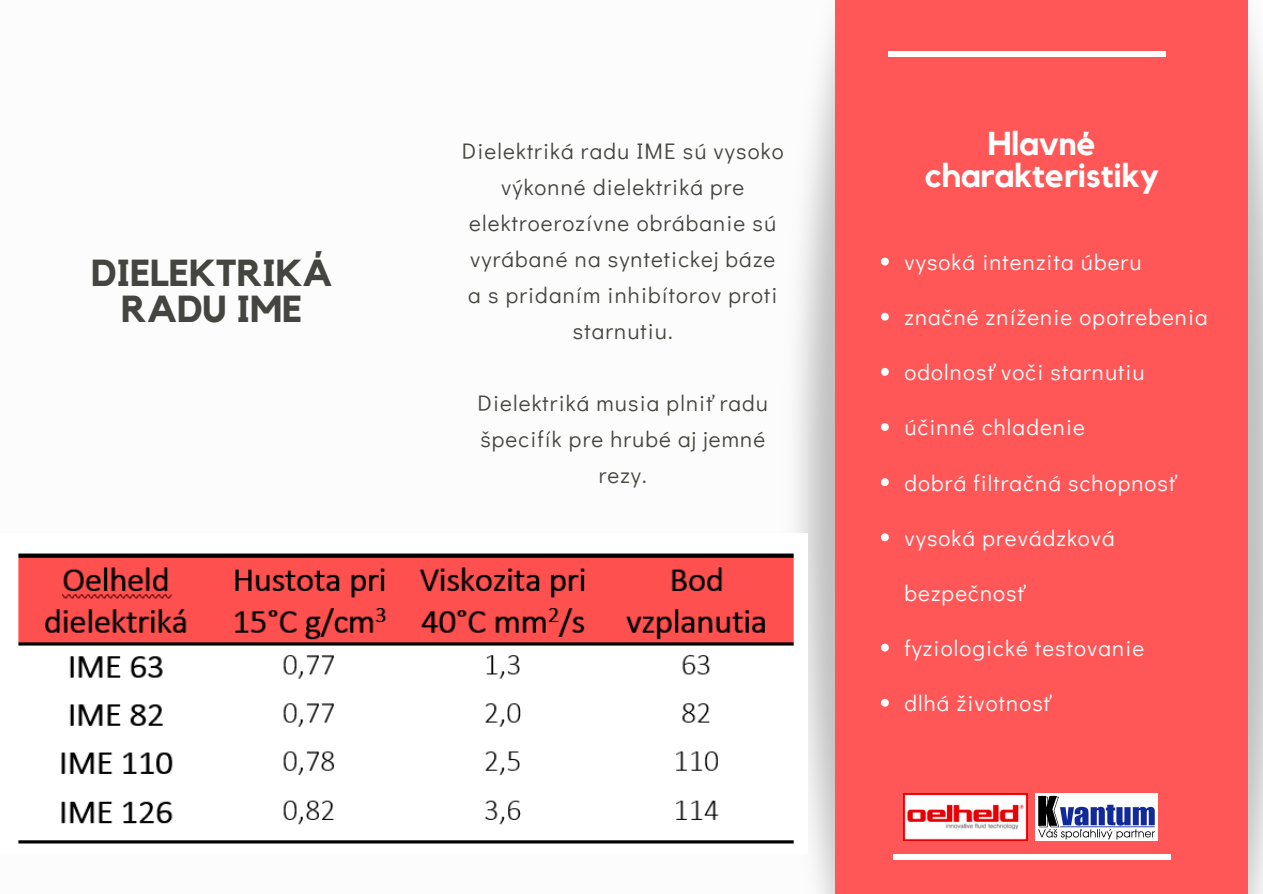
<style>
.page{position:relative;width:1263px;height:894px;background:#fff}
.page>*{position:absolute;margin:0;border:0;box-sizing:border-box;transform-origin:0 0}
.t1{font:700 37.5px/36px "Kollektif";color:#444440;text-align:center}
.t2{font:700 33px/32.5px "Kollektif";color:#fff;text-align:center}
.t3{font:22.5px/36px "Didact Gothic";letter-spacing:.05em;color:#444440;text-align:center}
.t4{font:22.5px "Didact Gothic";letter-spacing:.05em;color:#fff}
</style>
<div class="page">
<div style="left:835px;top:0;width:413px;height:893px;background:#ff5757"></div>
<div style="left:888px;top:52px;width:278px;height:5px;background:#fff"></div>
<div style="left:893px;top:853px;width:277px;height:6px;background:#fff"></div>
<img style="left:1036px;top:793px;width:121px;height:47px">
<img style="left:903px;top:793px;width:124px;height:47px">
<img style="left:18px;top:553px;width:776px;height:291px">
<svg style="left:881px;top:257px;width:8px;height:8px"></svg>
<svg style="left:881px;top:312px;width:8px;height:8px"></svg>
<svg style="left:881px;top:368px;width:8px;height:7px"></svg>
<svg style="left:881px;top:423px;width:8px;height:8px"></svg>
<svg style="left:881px;top:478px;width:8px;height:8px"></svg>
<svg style="left:881px;top:533px;width:8px;height:8px"></svg>
<svg style="left:881px;top:643px;width:8px;height:8px"></svg>
<svg style="left:881px;top:698px;width:8px;height:8px"></svg>
<p class="t1" style="left:91px;top:256px;width:243px">DIELEKTRIKÁ<br>RADU IME</p>
<p class="t3" style="left:462px;top:132px;width:323px">Dielektriká radu IME sú vysoko výkonné dielektriká pre elektroerozívne obrábanie sú vyrábané na syntetickej báze a s pridaním inhibítorov proti starnutiu.</p>
<p class="t3" style="left:478px;top:384px;width:292px">Dielektriká musia plniť radu špecifík pre hrubé aj jemné rezy.</p>
<p class="t2" style="left:925px;top:128px;width:236px">Hlavné charakteristiky</p>
<p class="t4" style="left:904px;top:246px;width:238px">vysoká intenzita úberu</p>
<p class="t4" style="left:904px;top:301px;width:305px">značné zníženie opotrebenia</p>
<p class="t4" style="left:904px;top:356px;width:242px">odolnosť voči starnutiu</p>
<p class="t4" style="left:904px;top:412px;width:182px">účinné chladenie</p>
<p class="t4" style="left:904px;top:467px;width:272px">dobrá filtračná schopnosť</p>
<p class="t4" style="left:904px;top:522px;width:212px">vysoká prevádzková</p>
<p class="t4" style="left:904px;top:577px;width:121px">bezpečnosť</p>
<p class="t4" style="left:904px;top:632px;width:241px">fyziologické testovanie</p>
<p class="t4" style="left:904px;top:687px;width:147px">dlhá životnosť</p>
</div>
